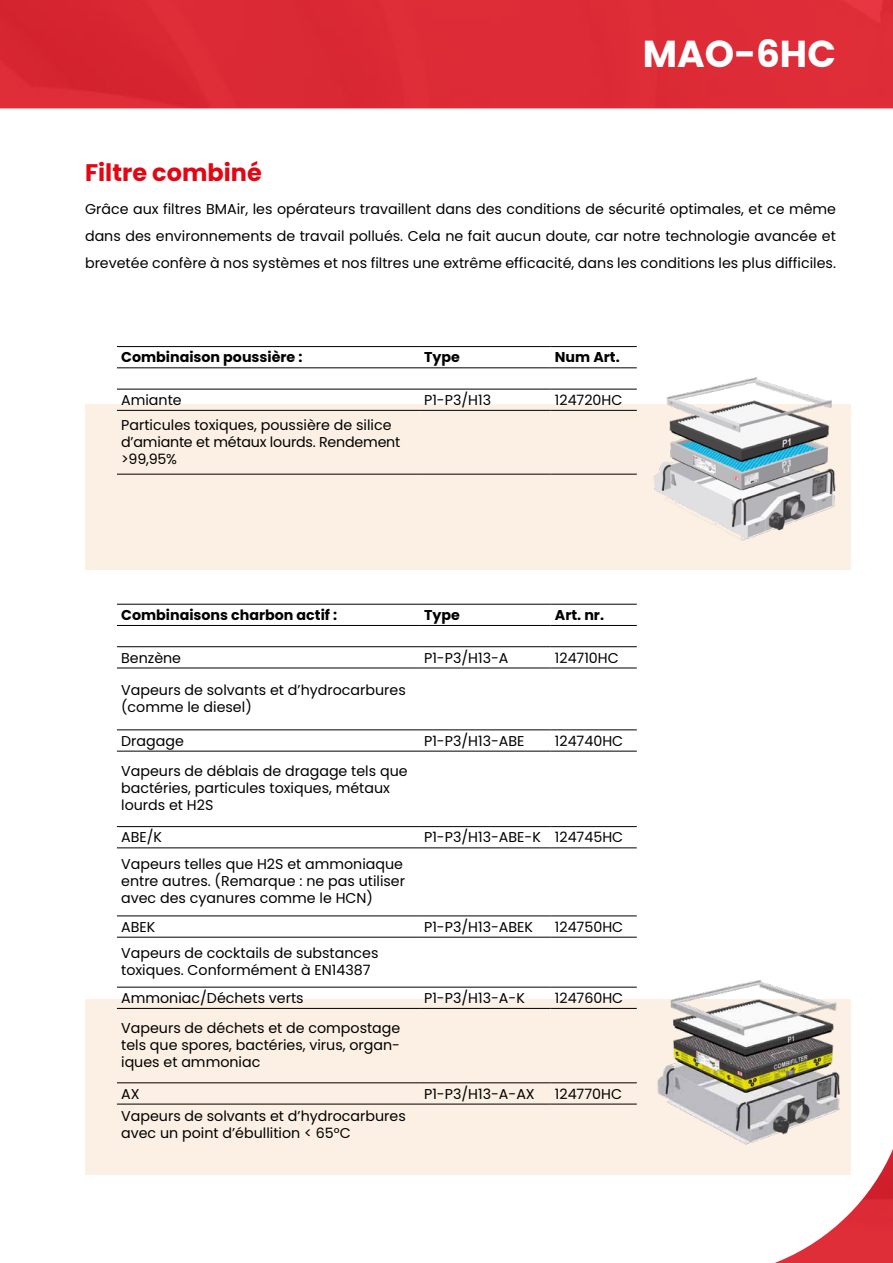
<style>
.page{position:relative;width:893px;height:1263px;background:#dd2c37}
.page>*{position:absolute;margin:0;border:0;box-sizing:border-box;transform-origin:0 0}
.t1{font:700 37.5px "Poppins";color:#fff}
.t2{font:700 24px "Poppins";color:#e30613}
.t3{font:14.25px/17.1px "Poppins";color:#000}
.t4{font:700 14.25px "Poppins";color:#000}
</style>
<div class="page">
<div style="left:0;top:108px;width:893px;height:1155px;background:#fff"></div>
<div style="left:85px;top:404px;width:765px;height:166px;background:#fbf0e3"></div>
<div style="left:85px;top:1000px;width:765px;height:175px;background:#fbf0e3"></div>
<img style="left:651px;top:377px;width:189px;height:164px">
<img style="left:656px;top:979px;width:188px;height:166px">
<hr style="left:117px;top:346px;width:303px;height:1px;background:#000">
<hr style="left:420px;top:346px;width:131px;height:1px;background:#000">
<hr style="left:551px;top:346px;width:86px;height:1px;background:#000">
<hr style="left:117px;top:368px;width:303px;height:1px;background:#000">
<hr style="left:420px;top:368px;width:131px;height:1px;background:#000">
<hr style="left:551px;top:368px;width:86px;height:1px;background:#000">
<hr style="left:117px;top:389px;width:303px;height:1px;background:#000">
<hr style="left:420px;top:389px;width:131px;height:1px;background:#000">
<hr style="left:551px;top:389px;width:86px;height:1px;background:#000">
<hr style="left:117px;top:410px;width:303px;height:1px;background:#000">
<hr style="left:420px;top:410px;width:131px;height:1px;background:#000">
<hr style="left:551px;top:410px;width:86px;height:1px;background:#000">
<hr style="left:117px;top:474px;width:303px;height:1px;background:#000">
<hr style="left:420px;top:474px;width:131px;height:1px;background:#000">
<hr style="left:551px;top:474px;width:86px;height:1px;background:#000">
<hr style="left:117px;top:604px;width:303px;height:1px;background:#000">
<hr style="left:420px;top:604px;width:131px;height:1px;background:#000">
<hr style="left:551px;top:604px;width:86px;height:1px;background:#000">
<hr style="left:117px;top:625px;width:303px;height:1px;background:#000">
<hr style="left:420px;top:625px;width:131px;height:1px;background:#000">
<hr style="left:551px;top:625px;width:86px;height:1px;background:#000">
<hr style="left:117px;top:646px;width:303px;height:1px;background:#000">
<hr style="left:420px;top:646px;width:131px;height:1px;background:#000">
<hr style="left:551px;top:646px;width:86px;height:1px;background:#000">
<hr style="left:117px;top:668px;width:303px;height:1px;background:#000">
<hr style="left:420px;top:668px;width:131px;height:1px;background:#000">
<hr style="left:551px;top:668px;width:86px;height:1px;background:#000">
<hr style="left:117px;top:730px;width:303px;height:1px;background:#000">
<hr style="left:420px;top:730px;width:131px;height:1px;background:#000">
<hr style="left:551px;top:730px;width:86px;height:1px;background:#000">
<hr style="left:117px;top:751px;width:303px;height:1px;background:#000">
<hr style="left:420px;top:751px;width:131px;height:1px;background:#000">
<hr style="left:551px;top:751px;width:86px;height:1px;background:#000">
<hr style="left:117px;top:826px;width:303px;height:1px;background:#000">
<hr style="left:420px;top:826px;width:131px;height:1px;background:#000">
<hr style="left:551px;top:826px;width:86px;height:1px;background:#000">
<hr style="left:117px;top:848px;width:303px;height:1px;background:#000">
<hr style="left:420px;top:848px;width:131px;height:1px;background:#000">
<hr style="left:551px;top:848px;width:86px;height:1px;background:#000">
<hr style="left:117px;top:916px;width:303px;height:1px;background:#000">
<hr style="left:420px;top:916px;width:131px;height:1px;background:#000">
<hr style="left:551px;top:916px;width:86px;height:1px;background:#000">
<hr style="left:117px;top:937px;width:303px;height:1px;background:#000">
<hr style="left:420px;top:937px;width:131px;height:1px;background:#000">
<hr style="left:551px;top:937px;width:86px;height:1px;background:#000">
<hr style="left:117px;top:987px;width:303px;height:1px;background:#000">
<hr style="left:420px;top:987px;width:131px;height:1px;background:#000">
<hr style="left:551px;top:987px;width:86px;height:1px;background:#000">
<hr style="left:117px;top:1008px;width:303px;height:1px;background:#000">
<hr style="left:420px;top:1008px;width:131px;height:1px;background:#000">
<hr style="left:551px;top:1008px;width:86px;height:1px;background:#000">
<hr style="left:117px;top:1082px;width:303px;height:1px;background:#000">
<hr style="left:420px;top:1082px;width:131px;height:1px;background:#000">
<hr style="left:551px;top:1082px;width:86px;height:1px;background:#000">
<hr style="left:117px;top:1104px;width:303px;height:1px;background:#000">
<hr style="left:420px;top:1104px;width:131px;height:1px;background:#000">
<hr style="left:551px;top:1104px;width:86px;height:1px;background:#000">
<h1 class="t1" style="left:643px;top:32px;width:195px">MAO-6HC</h1>
<h2 class="t2" style="left:85px;top:159px;width:178px">Filtre combiné</h2>
<p class="t3" style="left:85px;top:195px;width:752px;line-height:27px;text-align:justify">Grâce aux filtres BMAir, les opérateurs travaillent dans des conditions de sécurité optimales, et ce même dans des environnements de travail pollués. Cela ne fait aucun doute, car notre technologie avancée et brevetée confère à nos systèmes et nos filtres une extrême efficacité, dans les conditions les plus difficiles.</p>
<p class="t4" style="left:121px;top:349px;width:183px">Combinaison poussière :</p>
<p class="t4" style="left:424px;top:349px;width:37px">Type</p>
<p class="t4" style="left:555px;top:349px;width:66px">Num Art.</p>
<p class="t3" style="left:121px;top:391px;width:62px">Amiante</p>
<p class="t3" style="left:424px;top:391px;width:68px">P1-P3/H13</p>
<p class="t3" style="left:555px;top:391px;width:69px">124720HC</p>
<p class="t3" style="left:121px;top:416px;width:281px">Particules toxiques, poussière de silice d’amiante et métaux lourds. Rendement &gt;99,95%</p>
<p class="t4" style="left:121px;top:607px;width:217px">Combinaisons charbon actif :</p>
<p class="t4" style="left:424px;top:607px;width:37px">Type</p>
<p class="t4" style="left:555px;top:607px;width:51px">Art. nr.</p>
<p class="t3" style="left:121px;top:649px;width:61px">Benzène</p>
<p class="t3" style="left:424px;top:649px;width:86px">P1-P3/H13-A</p>
<p class="t3" style="left:555px;top:649px;width:65px">124710HC</p>
<p class="t3" style="left:121px;top:681px;width:286px">Vapeurs de solvants et d’hydrocarbures (comme le diesel)</p>
<p class="t3" style="left:121px;top:732px;width:64px">Dragage</p>
<p class="t3" style="left:424px;top:732px;width:102px">P1-P3/H13-ABE</p>
<p class="t3" style="left:555px;top:732px;width:70px">124740HC</p>
<p class="t3" style="left:121px;top:763px;width:288px">Vapeurs de déblais de dragage tels que bactéries, particules toxiques, métaux lourds et H2S</p>
<p class="t3" style="left:121px;top:829px;width:42px">ABE/K</p>
<p class="t3" style="left:424px;top:829px;width:201px">P1-P3/H13-ABE-K 124745HC</p>
<p class="t3" style="left:121px;top:856px;width:285px">Vapeurs telles que H2S et ammoniaque entre autres. (Remarque : ne pas utiliser avec des cyanures comme le HCN)</p>
<p class="t3" style="left:121px;top:918px;width:36px">ABEK</p>
<p class="t3" style="left:424px;top:918px;width:110px">P1-P3/H13-ABEK</p>
<p class="t3" style="left:555px;top:918px;width:70px">124750HC</p>
<p class="t3" style="left:121px;top:944px;width:259px">Vapeurs de cocktails de substances toxiques. Conformément à EN14387</p>
<p class="t3" style="left:121px;top:989px;width:184px">Ammoniac/Déchets verts</p>
<p class="t3" style="left:424px;top:989px;width:102px">P1-P3/H13-A-K</p>
<p class="t3" style="left:555px;top:989px;width:70px">124760HC</p>
<p class="t3" style="left:121px;top:1019px;width:281px;text-align:justify">Vapeurs de déchets et de compostage tels que spores, bactéries, virus, organ&shy;iques et ammoniac</p>
<p class="t3" style="left:121px;top:1085px;width:20px">AX</p>
<p class="t3" style="left:424px;top:1085px;width:112px">P1-P3/H13-A-AX</p>
<p class="t3" style="left:555px;top:1085px;width:69px">124770HC</p>
<p class="t3" style="left:121px;top:1108px;width:286px">Vapeurs de solvants et d’hydrocarbures avec un point d’ébullition &lt; 65°C</p>
</div>
